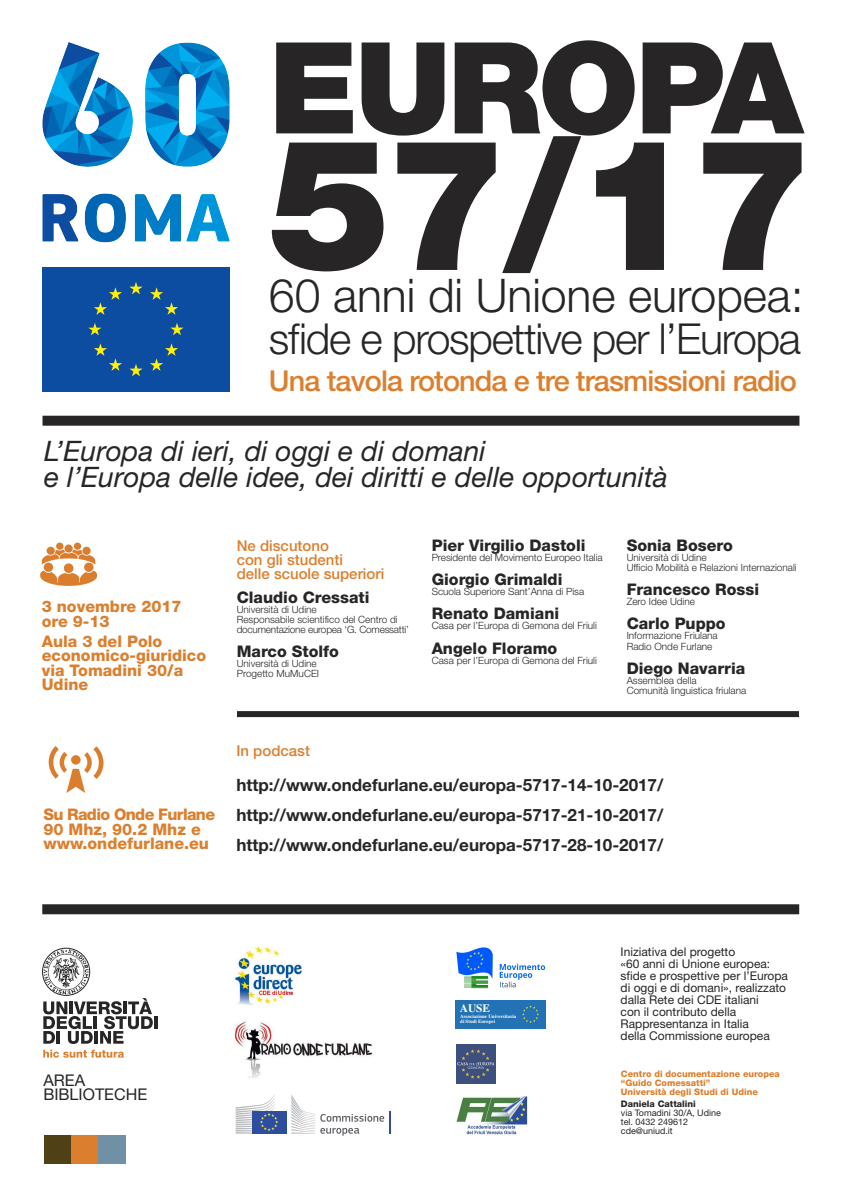
<style>
.page{position:relative;width:842px;height:1191px;background:#fff}
.page>*{position:absolute;margin:0;border:0;box-sizing:border-box;transform-origin:0 0}
.t1{font:900 182.9px "Helvetica Neue LT Std";color:#272526}
.t2{font:900 127.2px "Helvetica Neue LT Std";letter-spacing:-.03em;color:#272526}
.t3{font:300 46.4px "Helvetica Neue LT Std";color:#272526}
.t4{font:300 42.7px "Helvetica Neue LT Std";letter-spacing:-.03em;color:#272526}
.t5{font:500 28.8px "Helvetica Neue LT Std";letter-spacing:-.03em;color:#db7f2e}
.t6{font:italic 28.2px/26.1px "Helvetica Neue LT Std";color:#272526}
.t7{font:700 17px/30px "Helvetica Neue LT Std";color:#272526;text-align:justify}
.t8{font:16.1px/13.4px "Helvetica Neue";color:#272526}
.t9{font:800 16px "Helvetica Neue LT Std";color:#272526}
.t10{font:800 16px/14.5px "Helvetica Neue LT Std";color:#db7f2e}
.t11{font:500 15px/14px "Helvetica Neue LT Std";color:#db7f2e}
.t12{font:12px/12px "Helvetica Neue";color:#272526}
.t13{font:700 11.4px "Times";color:#fff}
.t14{font:300 10px/10px "Helvetica Neue LT Std";color:#272526}
.t15{font:800 9px/9px "Helvetica Neue";color:#db7f2e}
.t16{font:9px/9px "Helvetica Neue";color:#272526}
.t17{font:800 9px "Helvetica Neue";color:#272526}
.t18{font:700 4.9px/4.9px "Times";color:#fff}
</style>
<div class="page">
<svg style="left:43px;top:949px;width:115px;height:108px"></svg>
<div style="left:44px;top:1135px;width:27px;height:28px;background:#504015"></div>
<div style="left:71px;top:1135px;width:28px;height:28px;background:#db7f2e"></div>
<div style="left:99px;top:1135px;width:27px;height:28px;background:#7090a5"></div>
<div style="left:456px;top:1000px;width:89px;height:28px;background:#2372b5"></div>
<img style="left:43px;top:43px;width:187px;height:349px">
<img style="left:456px;top:1044px;width:39px;height:39px">
<img style="left:456px;top:1096px;width:71px;height:39px">
<img style="left:456px;top:947px;width:89px;height:41px">
<hr style="left:389px;top:1110px;width:2px;height:23px;background:#2d4e9e">
<svg style="left:291px;top:1095px;width:93px;height:40px"></svg>
<div style="left:252px;top:1110px;width:34px;height:23px;background:#2d4e9e"></div>
<svg style="left:236px;top:1095px;width:42px;height:38px"></svg>
<img style="left:40px;top:542px;width:57px;height:44px">
<img style="left:48px;top:746px;width:56px;height:47px">
<div style="left:43px;top:416px;width:756px;height:10px;background:#272526"></div>
<div style="left:237px;top:711px;width:562px;height:6px;background:#272526"></div>
<div style="left:42px;top:904px;width:757px;height:10px;background:#272526"></div>
<img style="left:235px;top:946px;width:67px;height:62px">
<img style="left:234px;top:1020px;width:139px;height:58px">
<h2 class="t2" style="left:269px;top:43px;width:536px">EUROPA</h2>
<h1 class="t1" style="left:269px;top:139px;width:546px">57/17</h1>
<h3 class="t3" style="left:269px;top:279px;width:536px">60 anni di Unione europea:</h3>
<h3 class="t4" style="left:269px;top:323px;width:534px">sfide e prospettive per l’Europa</h3>
<h3 class="t5" style="left:269px;top:371px;width:529px">Una tavola rotonda e tre trasmissioni radio</h3>
<h3 class="t6" style="left:44px;top:441px;width:625px">L’Europa di ieri, di oggi e di domani<br>e l’Europa delle idee, dei diritti e delle opportunità</h3>
<h3 class="t10" style="left:42px;top:600px;width:141px">3 novembre 2017 ore 9-13</h3>
<h3 class="t10" style="left:42px;top:635px;width:166px">Aula 3 del Polo economico-giuridico via Tomadini 30/a<br>Udine</h3>
<h3 class="t10" style="left:43px;top:808px;width:173px">Su Radio Onde Furlane<br>90 Mhz, 90.2 Mhz e www.ondefurlane.eu</h3>
<h3 class="t11" style="left:237px;top:540px;width:149px">Ne discutono<br>con gli studenti<br>delle scuole superiori</h3>
<h3 class="t9" style="left:237px;top:591px;width:134px">Claudio Cressati</h3>
<p class="t14" style="left:237px;top:605px;width:174px">Università di Udine<br>Responsabile scientifico del Centro di documentazione europea ‘G. Comessatti’</p>
<h3 class="t9" style="left:237px;top:645px;width:104px">Marco Stolfo</h3>
<p class="t14" style="left:237px;top:659px;width:84px">Università di Udine<br>Progetto MuMuCEI</p>
<h3 class="t9" style="left:432px;top:540px;width:155px">Pier Virgilio Dastoli</h3>
<p class="t14" style="left:432px;top:554px;width:172px">Presidente del Movimento Europeo Italia</p>
<h3 class="t9" style="left:432px;top:574px;width:132px">Giorgio Grimaldi</h3>
<p class="t14" style="left:432px;top:588px;width:154px">Scuola Superiore Sant’Anna di Pisa</p>
<h3 class="t9" style="left:432px;top:608px;width:129px">Renato Damiani</h3>
<p class="t14" style="left:432px;top:622px;width:167px">Casa per l’Europa di Gemona del Friuli</p>
<h3 class="t9" style="left:432px;top:642px;width:127px">Angelo Floramo</h3>
<p class="t14" style="left:432px;top:656px;width:167px">Casa per l’Europa di Gemona del Friuli</p>
<h3 class="t9" style="left:627px;top:540px;width:108px">Sonia Bosero</h3>
<p class="t14" style="left:627px;top:554px;width:172px">Università di Udine<br>Ufficio Mobilità e Relazioni Internazionali</p>
<h3 class="t9" style="left:627px;top:584px;width:134px">Francesco Rossi</h3>
<p class="t14" style="left:627px;top:598px;width:70px">Zero Idee Udine</p>
<h3 class="t9" style="left:627px;top:618px;width:100px">Carlo Puppo</h3>
<p class="t14" style="left:627px;top:632px;width:93px">Informazione Friulana<br>Radio Onde Furlane</p>
<h3 class="t9" style="left:627px;top:662px;width:120px">Diego Navarria</h3>
<p class="t14" style="left:627px;top:676px;width:121px">Assemblea della<br>Comunità linguistica friulana</p>
<h3 class="t11" style="left:236px;top:744px;width:75px">In podcast</h3>
<h3 class="t7" style="left:236px;top:771px;width:428px">http://www.ondefurlane.eu/europa-5717-14-10-2017/ http://www.ondefurlane.eu/europa-5717-21-10-2017/ http://www.ondefurlane.eu/europa-5717-28-10-2017/</h3>
<h3 class="t8" style="left:43px;top:1075px;width:105px">AREA<br>BIBLIOTECHE</h3>
<p class="t13" style="left:460px;top:1001px;width:32px">AUSE</p>
<p class="t18" style="left:460px;top:1014px;width:58px">Associazione Universitaria di Studi Europei</p>
<p class="t12" style="left:621px;top:947px;width:169px">Iniziativa del progetto<br>«60 anni di Unione europea: sfide e prospettive per l’Europa di oggi e di domani», realizzato dalla Rete dei CDE italiani<br>con il contributo della<br>Rappresentanza in Italia<br>della Commissione europea</p>
<p class="t15" style="left:621px;top:1070px;width:161px">Centro di documentazione europea “Guido Comessatti”<br>Università degli Studi di Udine</p>
<p class="t17" style="left:621px;top:1100px;width:77px">Daniela Cattalini</p>
<p class="t16" style="left:621px;top:1109px;width:102px">via Tomadini 30/A, Udine tel. 0432 249612 cde@uniud.it</p>
</div>
